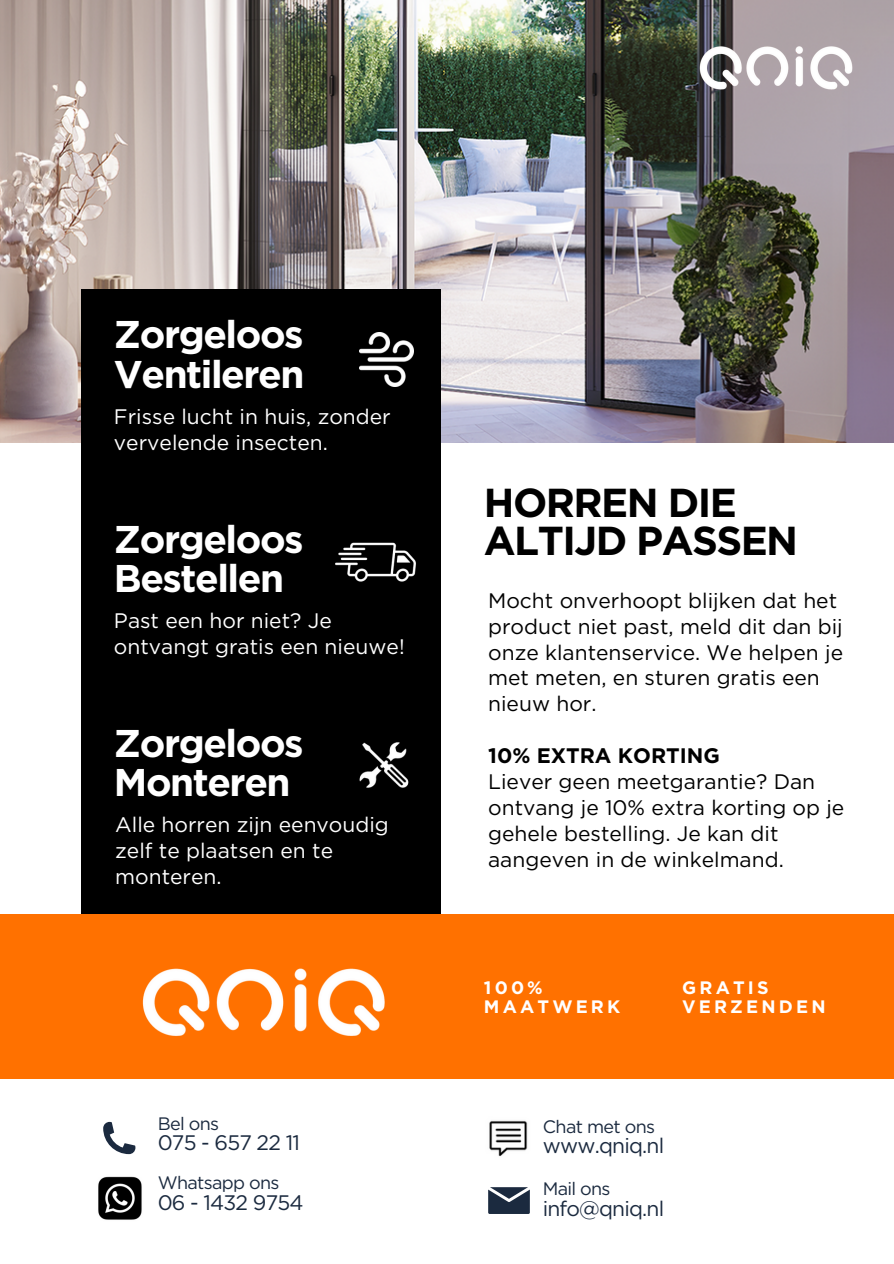
<style>
.page{position:relative;width:894px;height:1264px;background:#fff}
.page>*{position:absolute;margin:0;border:0;box-sizing:border-box;transform-origin:0 0}
.t1{font:700 40.35px/38.2px "Gotham";letter-spacing:-.04em;color:#000}
.t2{font:700 38.55px/39.3px "Gotham";letter-spacing:-.04em;color:#fff}
.t3{font:21px/25.8px "Gotham";color:#000}
.t4{font:21px/25.8px "Gotham";color:#fff}
.t5{font:21px "Gotham";letter-spacing:-.04em;color:#1b2a3f}
.t6{font:18px "Gotham";letter-spacing:-.04em;color:#1b2a3f}
.t7{font:700 18px/19.2px "Gotham";letter-spacing:.175em;color:#fff}
.s1{font-weight:700}
</style>
<div class="page">
<img style="left:0;top:0;width:893px;height:443px">
<div style="left:82px;top:289px;width:359px;height:661px;background:#000"></div>
<div style="left:0;top:914px;width:893px;height:165px;background:#ff7100"></div>
<svg style="left:488px;top:1187px;width:41px;height:26px"></svg>
<img style="left:691px;top:43px;width:170px;height:50px">
<img style="left:142px;top:968px;width:243px;height:68px">
<img style="left:359px;top:332px;width:54px;height:54px">
<img style="left:359px;top:742px;width:50px;height:46px">
<img style="left:335px;top:542px;width:81px;height:40px">
<svg style="left:103px;top:1121px;width:32px;height:33px"></svg>
<img style="left:98px;top:1176px;width:44px;height:44px">
<img style="left:489px;top:1120px;width:39px;height:37px">
<p class="t2" style="left:114px;top:315px;width:192px">Zorgeloos<br>Ventileren</p>
<h3 class="t4" style="left:114px;top:403px;width:278px">Frisse lucht in huis, zonder vervelende insecten.</h3>
<p class="t2" style="left:114px;top:519px;width:191px">Zorgeloos<br>Bestellen</p>
<h3 class="t4" style="left:114px;top:607px;width:292px">Past een hor niet? Je ontvangt gratis een nieuwe!</h3>
<p class="t2" style="left:114px;top:723px;width:191px">Zorgeloos<br>Monteren</p>
<h1 class="t4" style="left:115px;top:812px;width:275px">Alle horren zijn eenvoudig zelf te plaatsen en te monteren.</h1>
<p class="t6" style="left:158px;top:1112px;width:63px">Bel ons</p>
<p class="t5" style="left:158px;top:1130px;width:144px">075 - 657 22 11</p>
<p class="t6" style="left:158px;top:1171px;width:123px">Whatsapp ons</p>
<h3 class="t5" style="left:158px;top:1189px;width:147px">06 - 1432 9754</h3>
<h2 class="t1" style="left:484px;top:483px;width:316px">HORREN DIE<br>ALTIJD PASSEN</h2>
<h3 class="t3" style="left:488px;top:587px;width:356px">Mocht onverhoopt blijken dat het product niet past, meld dit dan bij onze klantenservice. We helpen je met meten, en sturen gratis een nieuw hor.</h3>
<h3 class="t3" style="left:488px;top:742px;width:357px"><span class="s1">10% EXTRA KORTING<br></span>Liever geen meetgarantie? Dan ontvang je 10% extra korting op je gehele bestelling. Je kan dit aangeven in de winkelmand.</h3>
<p class="t7" style="left:484px;top:978px;width:138px">100%<br>MAATWERK</p>
<h4 class="t7" style="left:682px;top:978px;width:145px">GRATIS<br>VERZENDEN</h4>
<p class="t6" style="left:542px;top:1115px;width:114px">Chat met ons</p>
<p class="t5" style="left:542px;top:1132px;width:123px">www.qniq.nl</p>
<h4 class="t6" style="left:542px;top:1178px;width:69px">Mail ons</h4>
<h4 class="t5" style="left:542px;top:1195px;width:123px">info@qniq.nl</h4>
</div>
